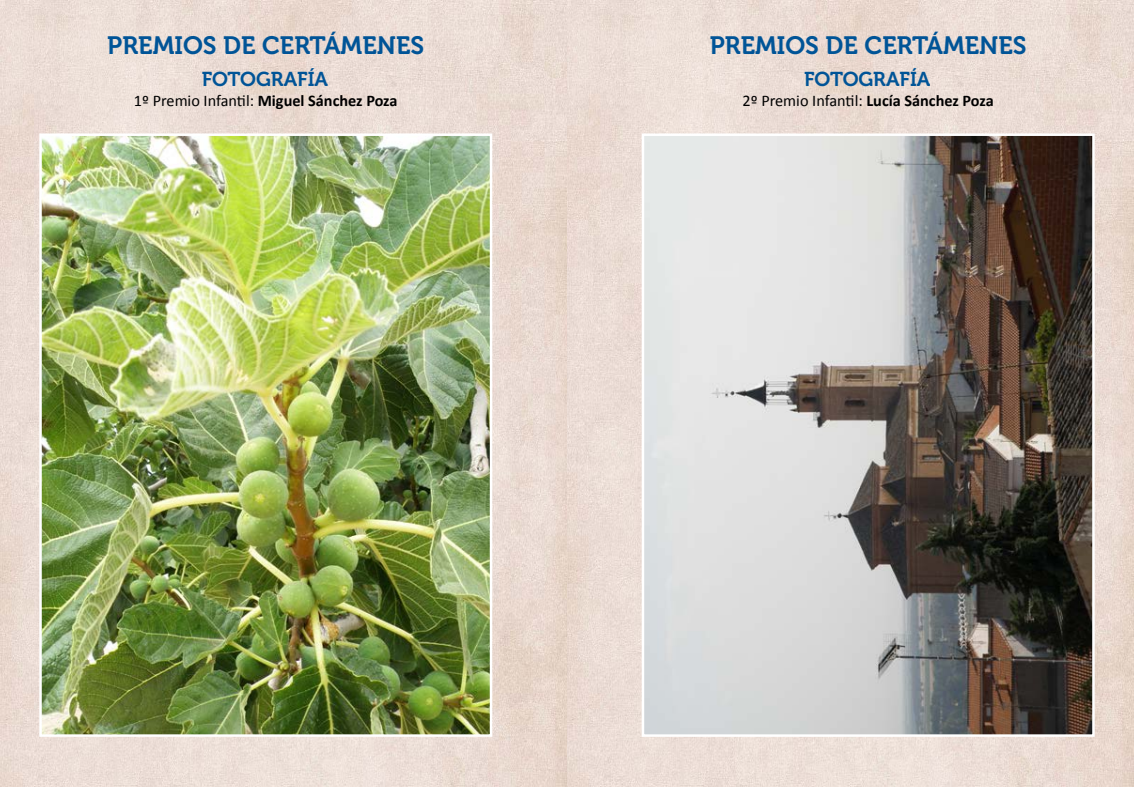
<style>
.page{position:relative;width:1134px;height:787px;background:#fff}
.page>*{position:absolute;margin:0;border:0;box-sizing:border-box;transform-origin:0 0}
.t1{font:25px "Museo 700";color:#005497}
.t2{font:20px "Museo 700";color:#005497}
.t3{font:16.25px "Calibri";color:#000}
.s1{font-weight:700}
</style>
<div class="page">
<img style="left:0;top:0;width:1134px;height:787px">
<img style="left:42px;top:136px;width:447px;height:597px">
<div style="left:39px;top:133px;width:453px;height:603px;border:2px solid #fff"></div>
<img style="left:645px;top:136px;width:447px;height:597px">
<div style="left:642px;top:133px;width:453px;height:603px;border:2px solid #fff"></div>
<h1 class="t1" style="left:107px;top:32px;width:318px">PREMIOS DE CERTÁMENES</h1>
<p class="t2" style="left:202px;top:68px;width:128px">FOTOGRAFÍA</p>
<p class="t3" style="left:134px;top:90px;width:265px">1º Premio Infantil: <span class="s1">Miguel Sánchez Poza</span></p>
<h1 class="t1" style="left:710px;top:32px;width:318px">PREMIOS DE CERTÁMENES</h1>
<p class="t2" style="left:804px;top:68px;width:128px">FOTOGRAFÍA</p>
<p class="t3" style="left:743px;top:90px;width:253px">2º Premio Infantil: <span class="s1">Lucía Sánchez Poza</span></p>
</div>
